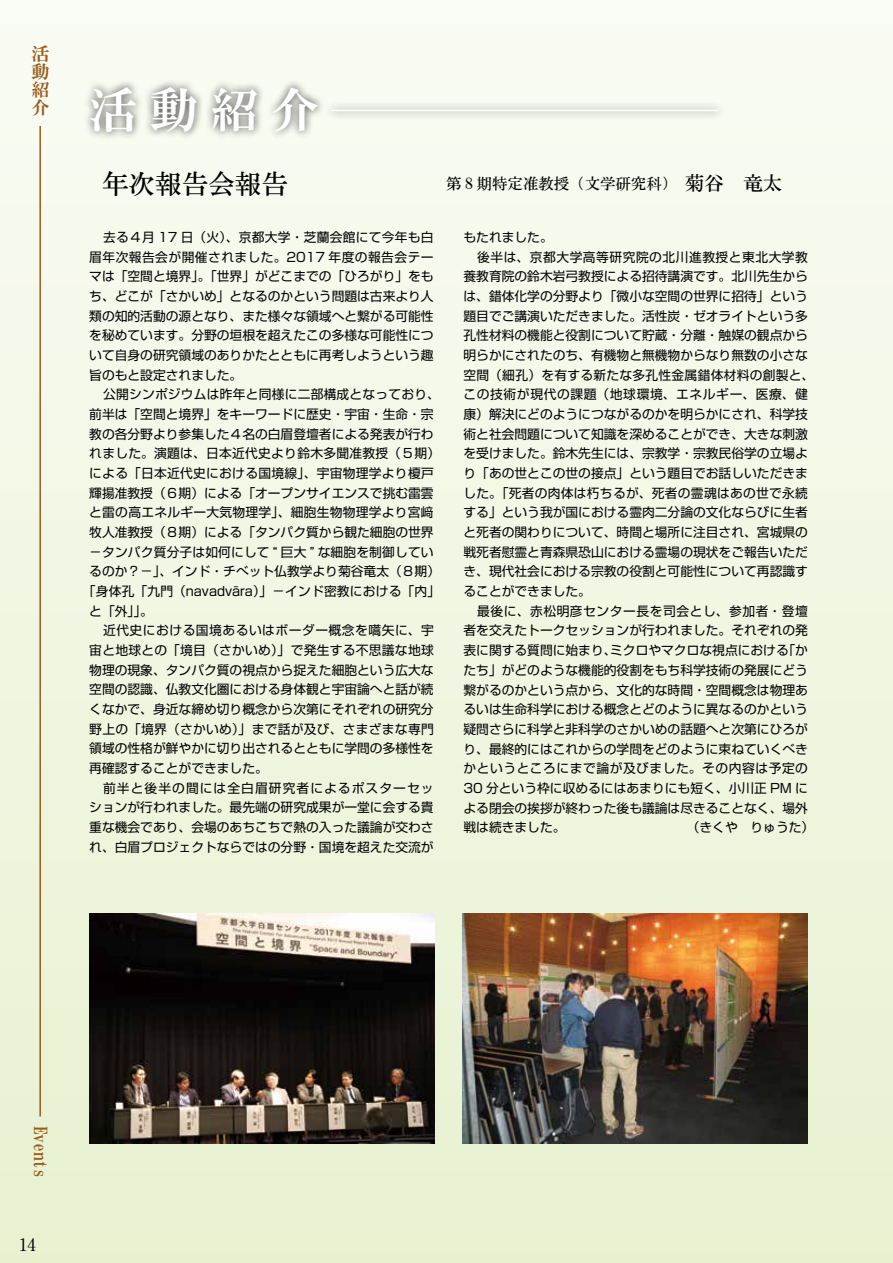
<style>
.page{position:relative;width:893px;height:1263px;background:#fff}
.page>*{position:absolute;margin:0;border:0;box-sizing:border-box;transform-origin:0 0}
.t1{font:48.3px "HG Mincho E";color:#fff}
.t2{font:26.55px "HG Mincho B";color:#000}
.t3{font:18px/18px "HG Mincho E";letter-spacing:-.03em;color:#985d1b;text-align:justify}
.t4{font:16.95px "Ryumin Pr 6 N";color:#000}
.t5{font:15.45px "HG Mincho B";color:#000}
.t6{font:12.75px/19.6px "Shin Go Pr 6 N";color:#000;text-align:justify}
.t7{font:12.75px "Shin Go Pr 6 N";letter-spacing:.02em;color:#000}
.t8{font:12.75px "Shin Go Pr 6 N";letter-spacing:.04em;color:#000}
.t9{font:12.75px "Shin Go Pr 6 N";letter-spacing:.025em;color:#000}
.t10{font:12.75px "Shin Go Pr 6 N";letter-spacing:.05em;color:#000}
.t11{font:12.75px "Shin Go Pr 6 N";letter-spacing:.045em;color:#000}
.t12{font:12.75px "Shin Go Pr 6 N";letter-spacing:.085em;color:#000}
.s1{font-size:19.5px}
</style>
<div class="page">
<div style="left:0;top:0;width:893px;height:1263px;background:linear-gradient(to bottom,#fafcf4,#e7f1d0)"></div>
<hr style="left:39px;top:126px;width:2px;height:990px;background:#985d1b">
<div style="left:82px;top:78px;width:645px;height:63px;background:#000;opacity:.75"></div>
<hr style="left:331px;top:110px;width:387px;height:1px;background:#fff">
<img style="left:89px;top:913px;width:346px;height:230px">
<img style="left:462px;top:913px;width:346px;height:230px">
<h3 class="t3" style="left:32px;top:45px;width:19px">活動紹介</h3>
<h1 class="t1" style="left:89px;top:85px;width:231px">活動紹介</h1>
<h2 class="t2" style="left:102px;top:170px;width:188px">年次報告会報告</h2>
<p class="t5" style="left:446px;top:176px;width:338px">第 8 期特定准教授（文学研究科）　<span class="s1">菊谷　竜太</span></p>
<p class="t6" style="left:89px;top:226px;width:346px;text-indent:14px">去る４月 17 日（火）、京都大学・芝蘭会館にて今年も白眉年次報告会が開催されました。2017 年度の報告会テーマは「空間と境界」。「世界」がどこまでの「ひろがり」をもち、どこが「さかいめ」となるのかという問題は古来より人類の知的活動の源となり、また様々な領域へと繋がる可能性を秘めています。分野の垣根を超えたこの多様な可能性について自身の研究領域のありかたとともに再考しようという趣旨のもと設定されました。</p>
<p class="t6" style="left:103px;top:384px;width:338px">公開シンポジウムは昨年と同様に二部構成となっており、</p>
<p class="t6" style="left:89px;top:403px;width:346px">前半は「空間と境界」をキーワードに歴史・宇宙・生命・宗</p>
<p class="t6" style="left:89px;top:423px;width:346px">教の各分野より参集した４名の白眉登壇者による発表が行わ</p>
<p class="t7" style="left:89px;top:443px;width:352px">れました。演題は、日本近代史より鈴木多聞准教授（５期）</p>
<p class="t7" style="left:89px;top:463px;width:346px">による「日本近代史における国境線」、宇宙物理学より榎戸</p>
<p class="t6" style="left:89px;top:482px;width:346px">輝揚准教授（６期）による「オープンサイエンスで挑む雷雲</p>
<p class="t7" style="left:89px;top:502px;width:346px">と雷の高エネルギー大気物理学」、細胞生物物理学より宮﨑</p>
<p class="t6" style="left:89px;top:521px;width:346px">牧人准教授（８期）による「タンパク質から観た細胞の世界</p>
<p class="t6" style="left:89px;top:541px;width:346px">−タンパク質分子は如何にして “ 巨大 ” な細胞を制御してい</p>
<p class="t6" style="left:89px;top:561px;width:352px">るのか？−」、インド・チべット仏教学より菊谷竜太（８期）</p>
<p class="t6" style="left:83px;top:580px;width:359px">「身体孔「九門（navadvāra）」−インド密教における「内」</p>
<p class="t6" style="left:89px;top:600px;width:65px">と「外」」。</p>
<p class="t8" style="left:103px;top:620px;width:332px">近代史における国境あるいはボーダー概念を嚆矢に、宇</p>
<p class="t7" style="left:89px;top:640px;width:346px">宙と地球との「境目（さかいめ）」で発生する不思議な地球</p>
<p class="t6" style="left:89px;top:659px;width:346px">物理の現象、タンパク質の視点から捉えた細胞という広大な</p>
<p class="t6" style="left:89px;top:679px;width:346px">空間の認識、仏教文化圏における身体観と宇宙論へと話が続</p>
<p class="t6" style="left:89px;top:698px;width:346px">くなかで、身近な締め切り概念から次第にそれぞれの研究分</p>
<p class="t9" style="left:89px;top:718px;width:346px">野上の「境界（さかいめ）」まで話が及び、さまざまな専門</p>
<p class="t6" style="left:89px;top:738px;width:346px">領域の性格が鮮やかに切り出されるとともに学問の多様性を</p>
<p class="t6" style="left:89px;top:757px;width:180px">再確認することができました。</p>
<p class="t12" style="left:103px;top:777px;width:332px">前半と後半の間には全白眉研究者によるポスターセッ</p>
<p class="t6" style="left:89px;top:797px;width:346px">ションが行われました。最先端の研究成果が一堂に会する貴</p>
<p class="t6" style="left:89px;top:816px;width:346px">重な機会であり、会場のあちこちで熱の入った議論が交わさ</p>
<p class="t6" style="left:89px;top:836px;width:346px">れ、白眉プロジェクトならではの分野・国境を超えた交流が</p>
<p class="t6" style="left:463px;top:226px;width:91px">もたれました。</p>
<p class="t8" style="left:477px;top:246px;width:332px">後半は、京都大学高等研究院の北川進教授と東北大学教</p>
<p class="t6" style="left:463px;top:266px;width:346px">養教育院の鈴木岩弓教授による招待講演です。北川先生から</p>
<p class="t6" style="left:463px;top:285px;width:346px">は、錯体化学の分野より「微小な空間の世界に招待」という</p>
<p class="t6" style="left:463px;top:305px;width:346px">題目でご講演いただきました。活性炭・ゼオライトという多</p>
<p class="t6" style="left:463px;top:325px;width:346px">孔性材料の機能と役割について貯蔵・分離・触媒の観点から</p>
<p class="t6" style="left:463px;top:344px;width:346px">明らかにされたのち、有機物と無機物からなり無数の小さな</p>
<p class="t7" style="left:463px;top:364px;width:352px">空間（細孔）を有する新たな多孔性金属錯体材料の創製と、</p>
<p class="t10" style="left:463px;top:384px;width:346px">この技術が現代の課題（地球環境、エネルギー、医療、健</p>
<p class="t6" style="left:463px;top:403px;width:346px">康）解決にどのようにつながるのかを明らかにされ、科学技</p>
<p class="t6" style="left:463px;top:423px;width:346px">術と社会問題について知識を深めることができ、大きな刺激</p>
<p class="t6" style="left:463px;top:443px;width:346px">を受けました。鈴木先生には、宗教学・宗教民俗学の立場よ</p>
<p class="t6" style="left:463px;top:462px;width:346px">り「あの世とこの世の接点」という題目でお話しいただきま</p>
<p class="t7" style="left:463px;top:482px;width:346px">した。「死者の肉体は朽ちるが、死者の霊魂はあの世で永続</p>
<p class="t6" style="left:463px;top:502px;width:346px">する」という我が国における霊肉二分論の文化ならびに生者</p>
<p class="t6" style="left:463px;top:521px;width:346px">と死者の関わりについて、時間と場所に注目され、宮城県の</p>
<p class="t6" style="left:463px;top:541px;width:346px">戦死者慰霊と青森県恐山における霊場の現状をご報告いただ</p>
<p class="t6" style="left:463px;top:561px;width:346px">き、現代社会における宗教の役割と可能性について再認識す</p>
<p class="t6" style="left:463px;top:580px;width:129px">ることができました。</p>
<p class="t11" style="left:477px;top:600px;width:332px">最後に、赤松明彦センター長を司会とし、参加者・登壇</p>
<p class="t6" style="left:463px;top:620px;width:346px">者を交えたトークセッションが行われました。それぞれの発</p>
<p class="t6" style="left:463px;top:640px;width:346px">表に関する質問に始まり、ミクロやマクロな視点における「か</p>
<p class="t6" style="left:463px;top:659px;width:346px">たち」がどのような機能的役割をもち科学技術の発展にどう</p>
<p class="t6" style="left:463px;top:679px;width:346px">繋がるのかという点から、文化的な時間・空間概念は物理あ</p>
<p class="t6" style="left:463px;top:699px;width:346px">るいは生命科学における概念とどのように異なるのかという</p>
<p class="t6" style="left:463px;top:718px;width:346px">疑問さらに科学と非科学のさかいめの話題へと次第にひろが</p>
<p class="t6" style="left:463px;top:738px;width:346px">り、最終的にはこれからの学問をどのように束ねていくべき</p>
<p class="t8" style="left:463px;top:758px;width:346px">かというところにまで論が及びました。その内容は予定の</p>
<p class="t6" style="left:463px;top:777px;width:346px">30 分という枠に収めるにはあまりにも短く、小川正 PM に</p>
<p class="t6" style="left:463px;top:797px;width:346px">よる閉会の挨拶が終わった後も議論は尽きることなく、場外</p>
<p class="t6" style="left:463px;top:817px;width:104px">戦は続きました。</p>
<p class="t6" style="left:687px;top:817px;width:129px">（きくや　りゅうた）</p>
<h3 class="t3" style="left:50px;top:1125px;width:54px;rotate:90deg">Events</h3>
<h3 class="t4" style="left:19px;top:1231px;width:19px">14</h3>
</div>
